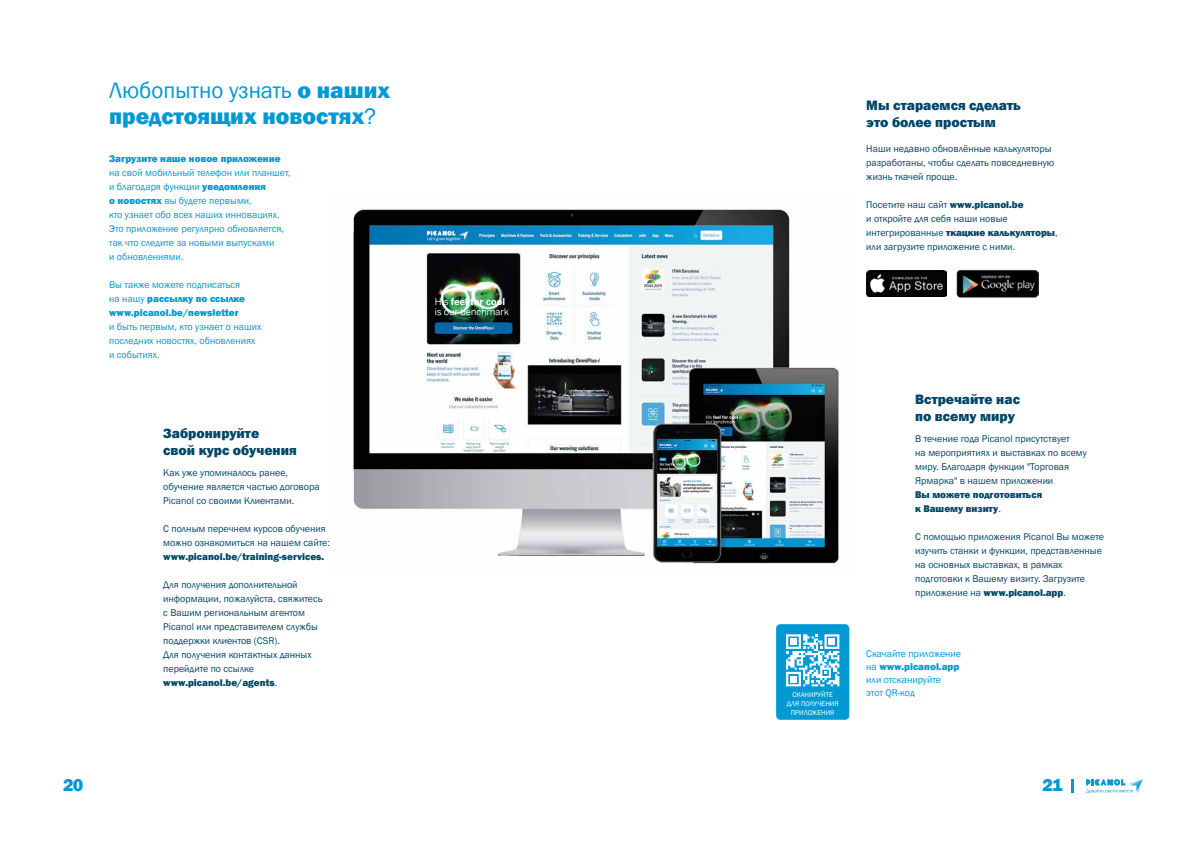
<style>
.page{position:relative;width:1191px;height:842px;background:#fff}
.page>*{position:absolute;margin:0;border:0;box-sizing:border-box;transform-origin:0 0}
.t1{font:800 23px/26px "Franklin Gothic";color:#0099d4}
.t2{font:800 18px "Franklin Gothic";color:#0099d4}
.t3{font:800 14px/16.8px "Franklin Gothic";color:#004768}
.t4{font:10px/14px "Franklin Gothic";color:#004768}
.t5{font:10px/14px "Franklin Gothic";color:#0099d4}
.t6{font:800 10px/14px "Franklin Gothic";color:#0099d4}
.t7{font:800 10px/14px "Franklin Gothic";color:#004768}
.t8{font:7px/9px "Franklin Gothic";color:#fff;text-align:center}
.s1{font-weight:400}
.s2{font-weight:800}
</style>
<div class="page">
<svg style="left:1086px;top:779px;width:56px;height:15px"></svg>
<svg style="left:1071px;top:779px;width:2px;height:13px"></svg>
<img style="left:353px;top:209px;width:486px;height:355px">
<img style="left:866px;top:270px;width:80px;height:27px">
<img style="left:956px;top:269px;width:82px;height:29px">
<div style="left:776px;top:624px;width:73px;height:96px;background:#0099d4;border-radius:4px"></div>
<svg style="left:786px;top:634px;width:53px;height:52px"></svg>
<div style="left:790px;top:638px;width:6px;height:7px;background:#fff"></div>
<h1 class="t1" style="left:109px;top:78px;width:282px"><span class="s1">Любопытно узнать</span> о наших предстоящих новостях<span class="s1">?</span></h1>
<p class="t6" style="left:109px;top:152px;width:173px">Загрузите наше новое приложение</p>
<p class="t5" style="left:109px;top:166px;width:183px">на свой мобильный телефон или планшет, и благодаря функции <span class="s2">уведомления<br>о новостях</span> вы будете первыми,<br>кто узнает обо всех наших инновациях.<br>Это приложение регулярно обновляется, так что следите за новыми выпусками<br>и обновлениями.</p>
<p class="t6" style="left:109px;top:278px;width:137px"><span class="s1">Вы также можете подписаться на нашу</span> рассылку по ссылке www.picanol.be/newsletter</p>
<p class="t5" style="left:109px;top:320px;width:154px">и быть первым, кто узнает о наших последних новостях, обновлениях и событиях.</p>
<h3 class="t3" style="left:163px;top:425px;width:135px">Забронируйте<br>свой курс обучения</h3>
<p class="t4" style="left:163px;top:466px;width:158px">Как уже упоминалось ранее, обучение является частью договора<br>Picanol со своими Клиентами.</p>
<p class="t4" style="left:163px;top:522px;width:168px">С полным перечнем курсов обучения можно ознакомиться на нашем сайте:</p>
<p class="t7" style="left:163px;top:550px;width:162px">www.picanol.be/training-services.</p>
<p class="t4" style="left:163px;top:578px;width:161px">Для получения дополнительной информации, пожалуйста, свяжитесь с Вашим региональным агентом<br>Picanol или представителем службы поддержки клиентов (CSR).<br>Для получения контактных данных перейдите по ссылке <span class="s2">www.picanol.be/agents</span>.</p>
<h3 class="t3" style="left:866px;top:97px;width:156px">Мы стараемся сделать это более простым</h3>
<p class="t4" style="left:866px;top:142px;width:189px">Наши недавно обновлённые калькуляторы разработаны, чтобы сделать повседневную жизнь ткачей проще.</p>
<p class="t4" style="left:866px;top:198px;width:193px">Посетите наш сайт <span class="s2">www.picanol.be<br></span>и откройте для себя наши новые интегрированные <span class="s2">ткацкие калькуляторы</span>, или загрузите приложение с ними.</p>
<h3 class="t3" style="left:915px;top:391px;width:106px">Встречайте нас по всему миру</h3>
<p class="t4" style="left:915px;top:432px;width:173px">В течение года Picanol присутствует<br>на мероприятиях и выставках по всему миру. Благодаря функции "Торговая Ярмарка" в нашем приложении</p>
<p class="t7" style="left:915px;top:488px;width:128px">Вы можете подготовиться к Вашему визиту<span class="s1">.</span></p>
<p class="t4" style="left:915px;top:530px;width:190px">С помощью приложения Picanol Вы можете изучить станки и функции, представленные на основных выставках, в рамках подготовки к Вашему визиту. Загрузите приложение на <span class="s2">www.picanol.app</span>.</p>
<p class="t5" style="left:866px;top:647px;width:96px;line-height:13px">Скачайте приложение на <span class="s2">www.picanol.app </span>или отсканируйте</p>
<p class="t8" style="left:792px;top:691px;width:42px">СКАНИРУЙТЕ</p>
<p class="t5" style="left:866px;top:686px;width:50px">этот QR-код</p>
<p class="t8" style="left:787px;top:700px;width:53px">ДЛЯ ПОЛУЧЕНИЯ<br>ПРИЛОЖЕНИЯ</p>
<h2 class="t2" style="left:63px;top:773px;width:22px">20</h2>
<h2 class="t2" style="left:1042px;top:773px;width:22px">21</h2>
</div>
